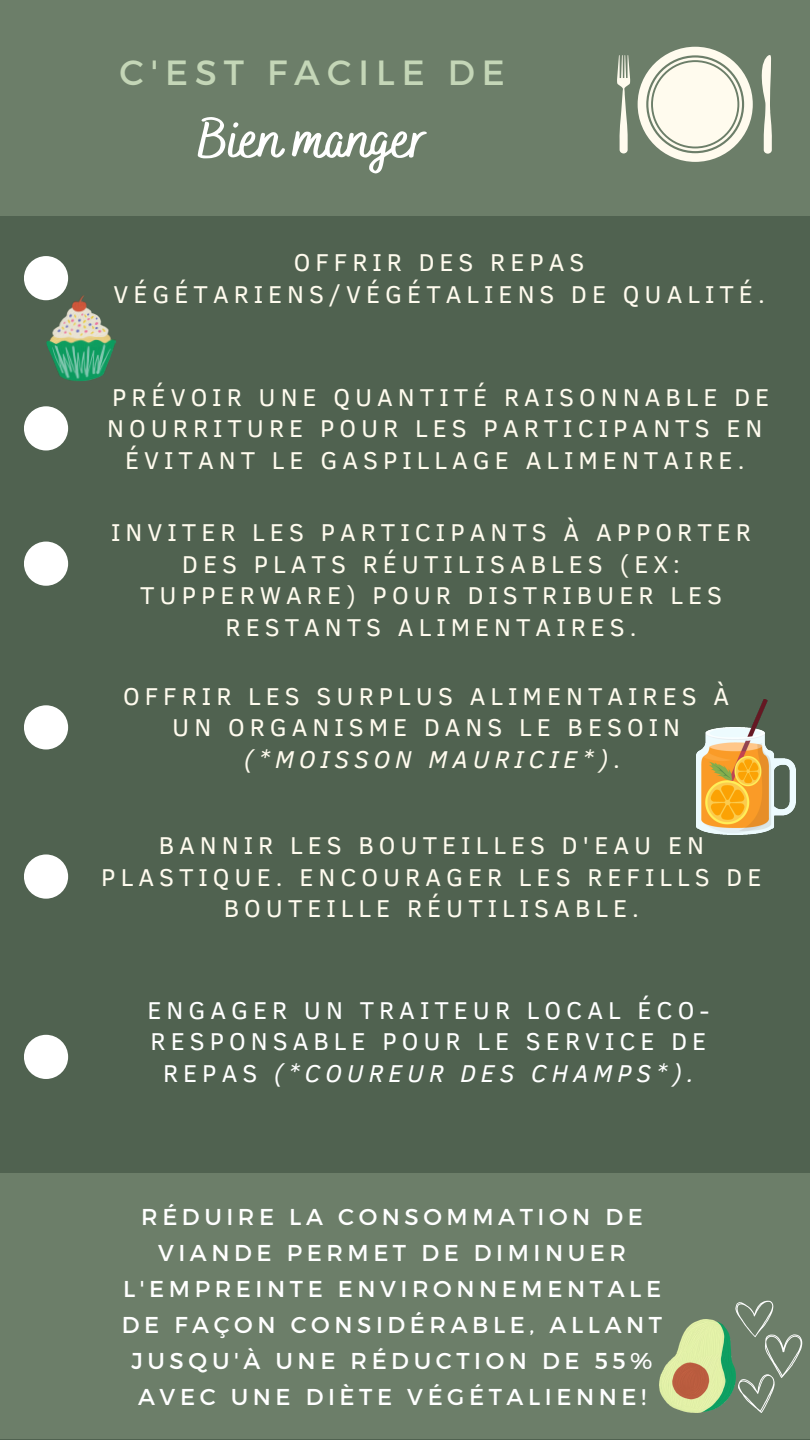
<style>
.page{position:relative;width:810px;height:1440px;background:#506250}
.page>*{position:absolute;margin:0;border:0;box-sizing:border-box;transform-origin:0 0}
.t1{font:700 55px "Bakerie Smooth";color:#fff}
.t2{font:35px "Montserrat";letter-spacing:.2em;color:#c4d6b7}
.t3{font:25px/31.5px "Clear Sans";letter-spacing:.2em;color:#fffbee;text-align:center}
.t4{font:25px/31.5px "Clear Sans";letter-spacing:.2em;color:#fff;text-align:center}
.t5{font:italic 25px "Clear Sans";letter-spacing:.2em;color:#fffbee}
.t6{font:22.9px/36px "Montserrat";letter-spacing:.2em;color:#fff;text-align:center}
.s1{font-style:normal}
.s2{font-style:italic}
</style>
<div class="page">
<div style="left:0;top:0;width:810px;height:216px;background:#6c7e69"></div>
<div style="left:0;top:1173px;width:810px;height:266px;background:#6c7e69"></div>
<div style="left:24px;top:256px;width:44px;height:44px;background:#fff;border-radius:50%"></div>
<div style="left:24px;top:542px;width:44px;height:44px;background:#fff;border-radius:50%"></div>
<div style="left:24px;top:406px;width:44px;height:45px;background:#fff;border-radius:50%"></div>
<div style="left:24px;top:854px;width:44px;height:45px;background:#fff;border-radius:50%"></div>
<svg style="left:638px;top:47px;width:115px;height:115px"></svg>
<div style="left:653px;top:62px;width:84px;height:85px;background:#fffbee;border-radius:50%"></div>
<svg style="left:617px;top:55px;width:13px;height:98px"></svg>
<svg style="left:761px;top:55px;width:11px;height:99px"></svg>
<div style="left:24px;top:705px;width:44px;height:45px;background:#fff;border-radius:50%"></div>
<img style="left:659px;top:1319px;width:76px;height:94px">
<img style="left:45px;top:295px;width:71px;height:86px">
<svg style="left:735px;top:1301px;width:67px;height:112px"></svg>
<div style="left:24px;top:1035px;width:44px;height:44px;background:#fff;border-radius:50%"></div>
<img style="left:696px;top:699px;width:100px;height:136px">
<p class="t2" style="left:120px;top:50px;width:387px">C'EST FACILE DE</p>
<p class="t1" style="left:197px;top:107px;width:231px">Bien manger</p>
<p class="t3" style="left:114px;top:246px;width:653px">OFFRIR DES REPAS<br>VÉGÉTARIENS/VÉGÉTALIENS DE QUALITÉ.</p>
<h1 class="t3" style="left:107px;top:380px;width:664px">PRÉVOIR UNE QUANTITÉ RAISONNABLE DE<br>NOURRITURE POUR LES PARTICIPANTS EN<br>ÉVITANT LE GASPILLAGE ALIMENTAIRE.</h1>
<h2 class="t3" style="left:111px;top:515px;width:641px">INVITER LES PARTICIPANTS À APPORTER<br>DES PLATS RÉUTILISABLES (EX:<br>TUPPERWARE) POUR DISTRIBUER LES<br>RESTANTS ALIMENTAIRES.</h2>
<p class="t3" style="left:123px;top:679px;width:608px">OFFRIR LES SURPLUS ALIMENTAIRES À<br>UN ORGANISME DANS LE BESOIN</p>
<p class="t5" style="left:244px;top:741px;width:377px">(*MOISSON MAURICIE*)<span class="s1">.</span></p>
<p class="t3" style="left:101px;top:828px;width:662px">BANNIR LES BOUTEILLES D'EAU EN<br>PLASTIQUE. ENCOURAGER LES REFILLS DE<br>BOUTEILLE RÉUTILISABLE.</p>
<p class="t4" style="left:147px;top:993px;width:564px">ENGAGER UN TRAITEUR LOCAL ÉCO-<br>RESPONSABLE POUR LE SERVICE DE<br>REPAS <span class="s2">(*COUREUR DES CHAMPS*).</span></p>
<p class="t6" style="left:122px;top:1198px;width:542px">RÉDUIRE LA CONSOMMATION DE<br>VIANDE PERMET DE DIMINUER<br>L'EMPREINTE ENVIRONNEMENTALE<br>DE FAÇON CONSIDÉRABLE, ALLANT<br>JUSQU'À UNE RÉDUCTION DE 55%<br>AVEC UNE DIÈTE VÉGÉTALIENNE!</p>
</div>
